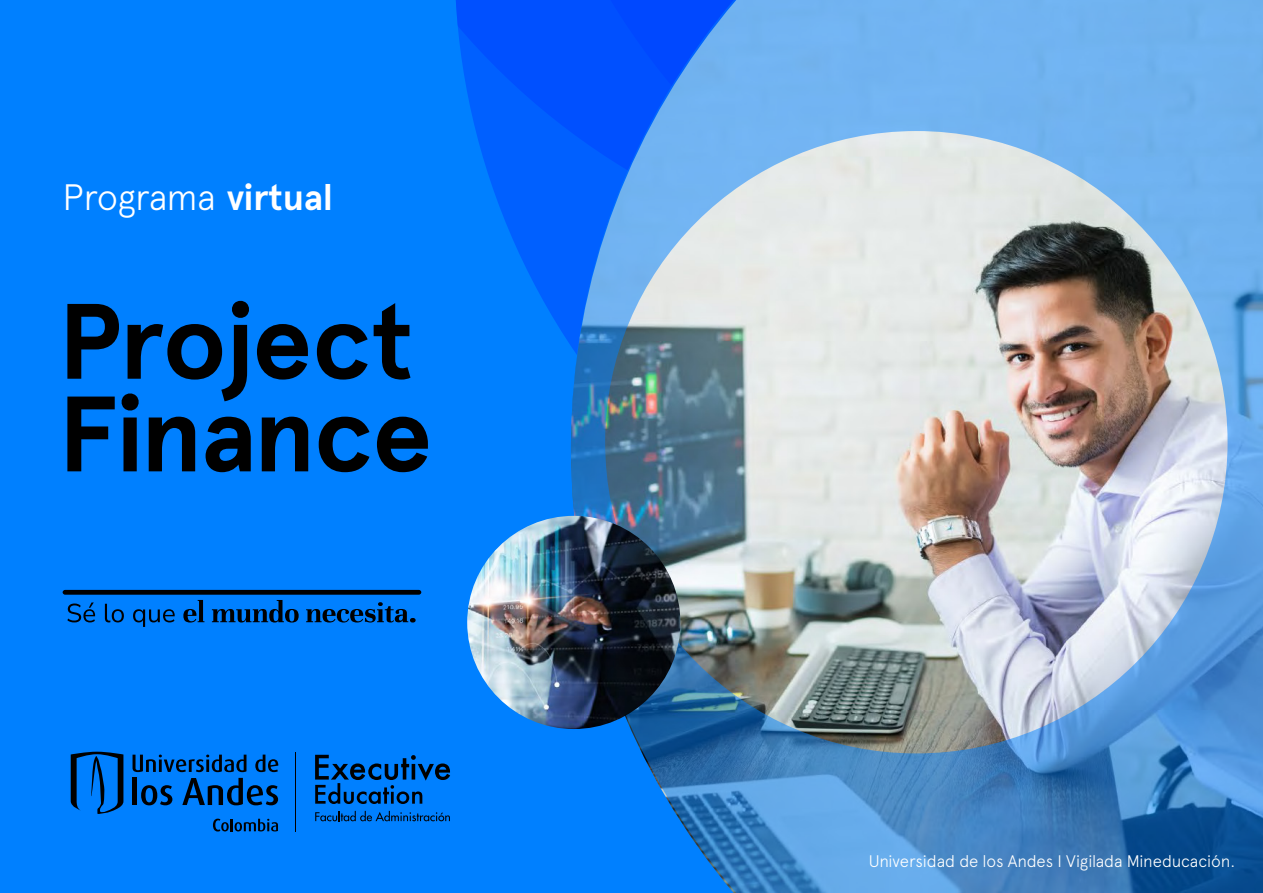
<style>
.page{position:relative;width:1263px;height:893px;background:#0080ff}
.page>*{position:absolute;margin:0;border:0;box-sizing:border-box;transform-origin:0 0}
.t1{font:700 106.8px/92.7px "Apercu";letter-spacing:-.015em;color:#000}
.t2{font:300 36.75px "Apercu";letter-spacing:-.02em;color:#fff}
.t3{font:300 16.8px "Apercu";letter-spacing:-.015em;color:#fff}
.s1{font-weight:700}
</style>
<div class="page">
<svg style="left:455px;top:0;width:116px;height:660px"></svg>
<img style="left:571px;top:0;width:692px;height:893px">
<img style="left:467px;top:516px;width:213px;height:213px;border-radius:107px">
<div style="left:63px;top:590px;width:358px;height:5px;background:#000;border-radius:3px"></div>
<svg style="left:71px;top:752px;width:52px;height:62px"></svg>
<svg style="left:255px;top:755px;width:23px;height:17px"></svg>
<hr style="left:133px;top:778px;width:4px;height:27px;background:#000">
<svg style="left:141px;top:785px;width:31px;height:20px"></svg>
<svg style="left:182px;top:778px;width:96px;height:27px"></svg>
<svg style="left:133px;top:755px;width:113px;height:17px"></svg>
<svg style="left:213px;top:819px;width:65px;height:13px"></svg>
<hr style="left:295px;top:752px;width:1px;height:79px;background:#000">
<svg style="left:315px;top:811px;width:135px;height:10px"></svg>
<svg style="left:315px;top:755px;width:135px;height:49px"></svg>
<svg style="left:67px;top:602px;width:28px;height:20px"></svg>
<svg style="left:105px;top:604px;width:19px;height:18px"></svg>
<svg style="left:133px;top:609px;width:42px;height:18px"></svg>
<svg style="left:183px;top:600px;width:21px;height:22px"></svg>
<svg style="left:212px;top:600px;width:87px;height:22px"></svg>
<svg style="left:306px;top:602px;width:110px;height:20px"></svg>
<h2 class="t2" style="left:63px;top:176px;width:272px">Programa <span class="s1">virtual</span></h2>
<h1 class="t1" style="left:58px;top:296px;width:375px">Project<br>Finance</h1>
<p class="t3" style="left:869px;top:851px;width:368px">Universidad de los Andes I Vigilada Mineducación.</p>
</div>
